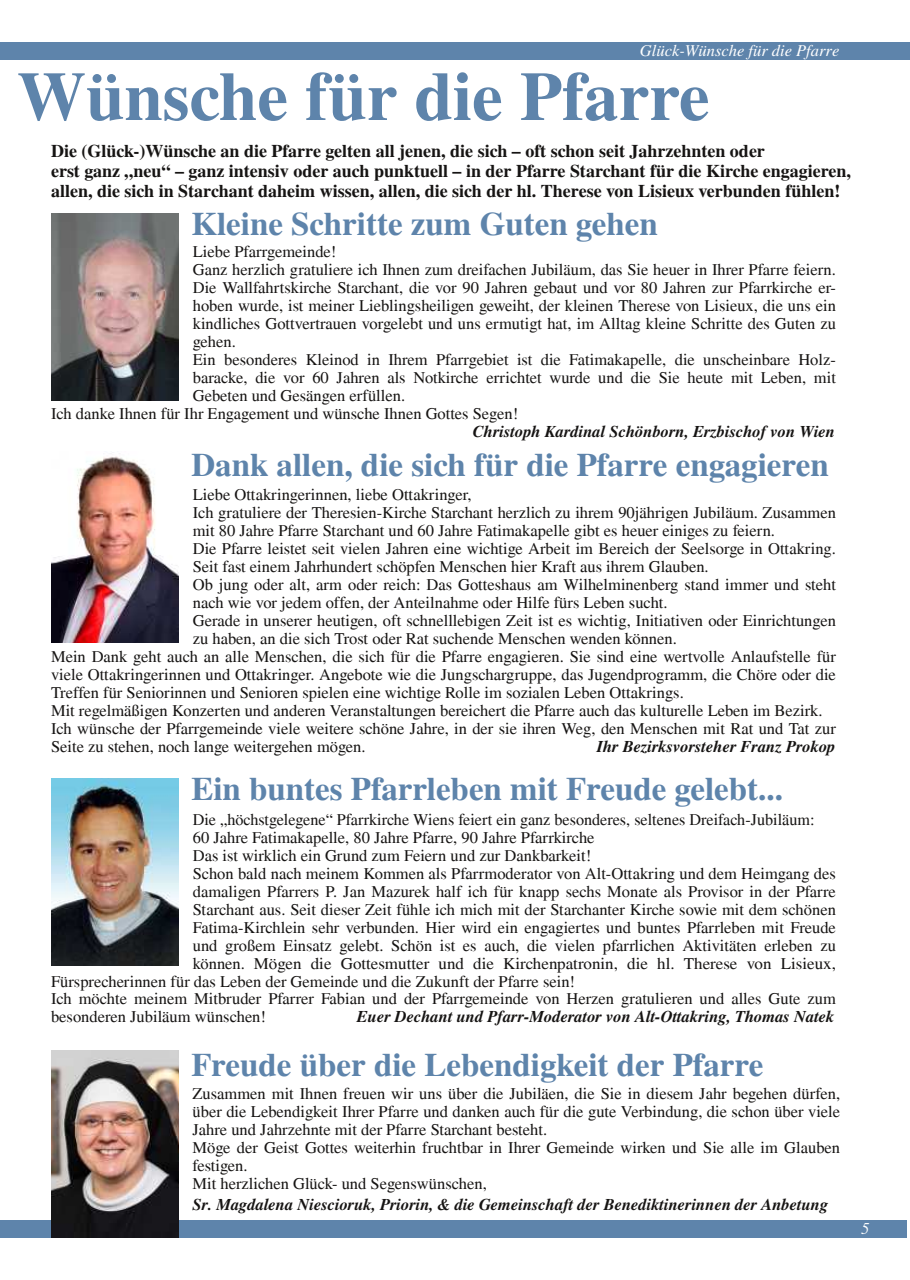
<style>
.page{position:relative;width:910px;height:1280px;background:#fff}
.page>*{position:absolute;margin:0;border:0;box-sizing:border-box;transform-origin:0 0}
.t1{font:500 69px "Nimbus Roman No 9 L";color:#5e84ab}
.t2{font:500 33px "Nimbus Roman No 9 L";color:#5e84ab}
.t3{font:500 18px/20.1px "Nimbus Roman No 9 L";color:#161413}
.t4{font:16.5px/18px "Nimbus Roman No 9 L";color:#161413}
.t5{font:italic 500 16.5px "Nimbus Rom No 9 L";color:#161413}
.t6{font:italic 16.5px "Nimbus Rom No 9 L";color:#fff}
</style>
<div class="page">
<div style="left:0;top:1220px;width:907px;height:17px;background:#5e84ab"></div>
<div style="left:0;top:43px;width:910px;height:17px;background:#5e84ab"></div>
<img style="left:51px;top:214px;width:128px;height:187px">
<img style="left:51px;top:779px;width:128px;height:186px">
<img style="left:51px;top:453px;width:127px;height:190px">
<img style="left:51px;top:1050px;width:128px;height:187px">
<p class="t6" style="left:640px;top:41px;width:201px">Glück-Wünsche für die Pfarre</p>
<h1 class="t1" style="left:17px;top:65px;width:694px">Wünsche für die Pfarre</h1>
<p class="t3" style="left:51px;top:142px;width:801px">Die (Glück-)Wünsche an die Pfarre gelten all jenen, die sich – oft schon seit Jahrzehnten oder<br>erst ganz „neu“ – ganz intensiv oder auch punktuell – in der Pfarre Starchant für die Kirche engagieren, allen, die sich in Starchant daheim wissen, allen, die sich der hl. Therese von Lisieux verbunden fühlen!</p>
<h2 class="t2" style="left:191px;top:209px;width:468px">Kleine Schritte zum Guten gehen</h2>
<p class="t4" style="left:193px;top:243px;width:145px">Liebe Pfarrgemeinde!</p>
<p class="t4" style="left:193px;top:261px;width:645px">Ganz herzlich gratuliere ich Ihnen zum dreifachen Jubiläum, das Sie heuer in Ihrer Pfarre feiern.</p>
<p class="t4" style="left:193px;top:279px;width:645px">Die Wallfahrtskirche Starchant, die vor 90 Jahren gebaut und vor 80 Jahren zur Pfarrkirche er-</p>
<p class="t4" style="left:193px;top:297px;width:645px">hoben wurde, ist meiner Lieblingsheiligen geweiht, der kleinen Therese von Lisieux, die uns ein</p>
<p class="t4" style="left:193px;top:315px;width:645px">kindliches Gottvertrauen vorgelebt und uns ermutigt hat, im Alltag kleine Schritte des Guten zu</p>
<p class="t4" style="left:193px;top:333px;width:45px">gehen.</p>
<p class="t4" style="left:193px;top:351px;width:645px">Ein besonderes Kleinod in Ihrem Pfarrgebiet ist die Fatimakapelle, die unscheinbare Holz-</p>
<p class="t4" style="left:193px;top:369px;width:645px">baracke, die vor 60 Jahren als Notkirche errichtet wurde und die Sie heute mit Leben, mit</p>
<p class="t4" style="left:193px;top:387px;width:214px">Gebeten und Gesängen erfüllen.</p>
<p class="t4" style="left:51px;top:405px;width:469px">Ich danke Ihnen für Ihr Engagement und wünsche Ihnen Gottes Segen!</p>
<p class="t5" style="left:473px;top:421px;width:364px">Christoph Kardinal Schönborn, Erzbischof von Wien</p>
<h2 class="t2" style="left:191px;top:449px;width:639px">Dank allen, die sich für die Pfarre engagieren</h2>
<p class="t4" style="left:193px;top:486px;width:280px">Liebe Ottakringerinnen, liebe Ottakringer,</p>
<p class="t4" style="left:193px;top:504px;width:645px">Ich gratuliere der Theresien-Kirche Starchant herzlich zu ihrem 90jährigen Jubiläum. Zusammen</p>
<p class="t4" style="left:193px;top:522px;width:584px">mit 80 Jahre Pfarre Starchant und 60 Jahre Fatimakapelle gibt es heuer einiges zu feiern.</p>
<p class="t4" style="left:193px;top:540px;width:645px">Die Pfarre leistet seit vielen Jahren eine wichtige Arbeit im Bereich der Seelsorge in Ottakring.</p>
<p class="t4" style="left:193px;top:558px;width:517px">Seit fast einem Jahrhundert schöpfen Menschen hier Kraft aus ihrem Glauben.</p>
<p class="t4" style="left:193px;top:576px;width:645px">Ob jung oder alt, arm oder reich: Das Gotteshaus am Wilhelminenberg stand immer und steht</p>
<p class="t4" style="left:193px;top:594px;width:476px">nach wie vor jedem offen, der Anteilnahme oder Hilfe fürs Leben sucht.</p>
<p class="t4" style="left:193px;top:612px;width:645px">Gerade in unserer heutigen, oft schnelllebigen Zeit ist es wichtig, Initiativen oder Einrichtungen</p>
<p class="t4" style="left:193px;top:630px;width:486px">zu haben, an die sich Trost oder Rat suchende Menschen wenden können.</p>
<p class="t4" style="left:51px;top:648px;width:786px">Mein Dank geht auch an alle Menschen, die sich für die Pfarre engagieren. Sie sind eine wertvolle Anlaufstelle für</p>
<p class="t4" style="left:51px;top:666px;width:786px">viele Ottakringerinnen und Ottakringer. Angebote wie die Jungschargruppe, das Jugendprogramm, die Chöre oder die</p>
<p class="t4" style="left:51px;top:684px;width:634px">Treffen für Seniorinnen und Senioren spielen eine wichtige Rolle im sozialen Leben Ottakrings.</p>
<p class="t4" style="left:51px;top:702px;width:773px">Mit regelmäßigen Konzerten und anderen Veranstaltungen bereichert die Pfarre auch das kulturelle Leben im Bezirk.</p>
<p class="t4" style="left:51px;top:720px;width:786px">Ich wünsche der Pfarrgemeinde viele weitere schöne Jahre, in der sie ihren Weg, den Menschen mit Rat und Tat zur</p>
<p class="t4" style="left:51px;top:738px;width:316px">Seite zu stehen, noch lange weitergehen mögen.</p>
<p class="t5" style="left:597px;top:736px;width:240px">Ihr Bezirksvorsteher Franz Prokop</p>
<h2 class="t2" style="left:191px;top:774px;width:593px">Ein buntes Pfarrleben mit Freude gelebt...</h2>
<p class="t4" style="left:193px;top:811px;width:623px">Die „höchstgelegene“ Pfarrkirche Wiens feiert ein ganz besonderes, seltenes Dreifach-Jubiläum:</p>
<p class="t4" style="left:193px;top:829px;width:403px">60 Jahre Fatimakapelle, 80 Jahre Pfarre, 90 Jahre Pfarrkirche</p>
<p class="t4" style="left:193px;top:847px;width:400px">Das ist wirklich ein Grund zum Feiern und zur Dankbarkeit!</p>
<p class="t4" style="left:193px;top:865px;width:645px">Schon bald nach meinem Kommen als Pfarrmoderator von Alt-Ottakring und dem Heimgang des</p>
<p class="t4" style="left:193px;top:883px;width:645px">damaligen Pfarrers P. Jan Mazurek half ich für knapp sechs Monate als Provisor in der Pfarre</p>
<p class="t4" style="left:193px;top:900px;width:645px">Starchant aus. Seit dieser Zeit fühle ich mich mit der Starchanter Kirche sowie mit dem schönen</p>
<p class="t4" style="left:193px;top:918px;width:645px">Fatima-Kirchlein sehr verbunden. Hier wird ein engagiertes und buntes Pfarrleben mit Freude</p>
<p class="t4" style="left:193px;top:936px;width:645px">und großem Einsatz gelebt. Schön ist es auch, die vielen pfarrlichen Aktivitäten erleben zu</p>
<p class="t4" style="left:193px;top:954px;width:645px">können. Mögen die Gottesmutter und die Kirchenpatronin, die hl. Therese von Lisieux,</p>
<p class="t4" style="left:51px;top:972px;width:526px">Fürsprecherinnen für das Leben der Gemeinde und die Zukunft der Pfarre sein!</p>
<p class="t4" style="left:51px;top:990px;width:786px">Ich möchte meinem Mitbruder Pfarrer Fabian und der Pfarrgemeinde von Herzen gratulieren und alles Gute zum</p>
<p class="t4" style="left:51px;top:1008px;width:217px">besonderen Jubiläum wünschen!</p>
<p class="t5" style="left:357px;top:1006px;width:479px">Euer Dechant und Pfarr-Moderator von Alt-Ottakring, Thomas Natek</p>
<h2 class="t2" style="left:191px;top:1049px;width:574px">Freude über die Lebendigkeit der Pfarre</h2>
<p class="t4" style="left:193px;top:1085px;width:649px">Zusammen mit Ihnen freuen wir uns über die Jubiläen, die Sie in diesem Jahr begehen dürfen, über die Lebendigkeit Ihrer Pfarre und danken auch für die gute Verbindung, die schon über viele Jahre und Jahrzehnte mit der Pfarre Starchant besteht.<br>Möge der Geist Gottes weiterhin fruchtbar in Ihrer Gemeinde wirken und Sie alle im Glauben festigen.<br>Mit herzlichen Glück- und Segenswünschen,</p>
<p class="t5" style="left:193px;top:1194px;width:637px">Sr. Magdalena Niescioruk, Priorin, &amp; die Gemeinschaft der Benediktinerinnen der Anbetung</p>
<p class="t6" style="left:861px;top:1218px;width:10px">5</p>
</div>
